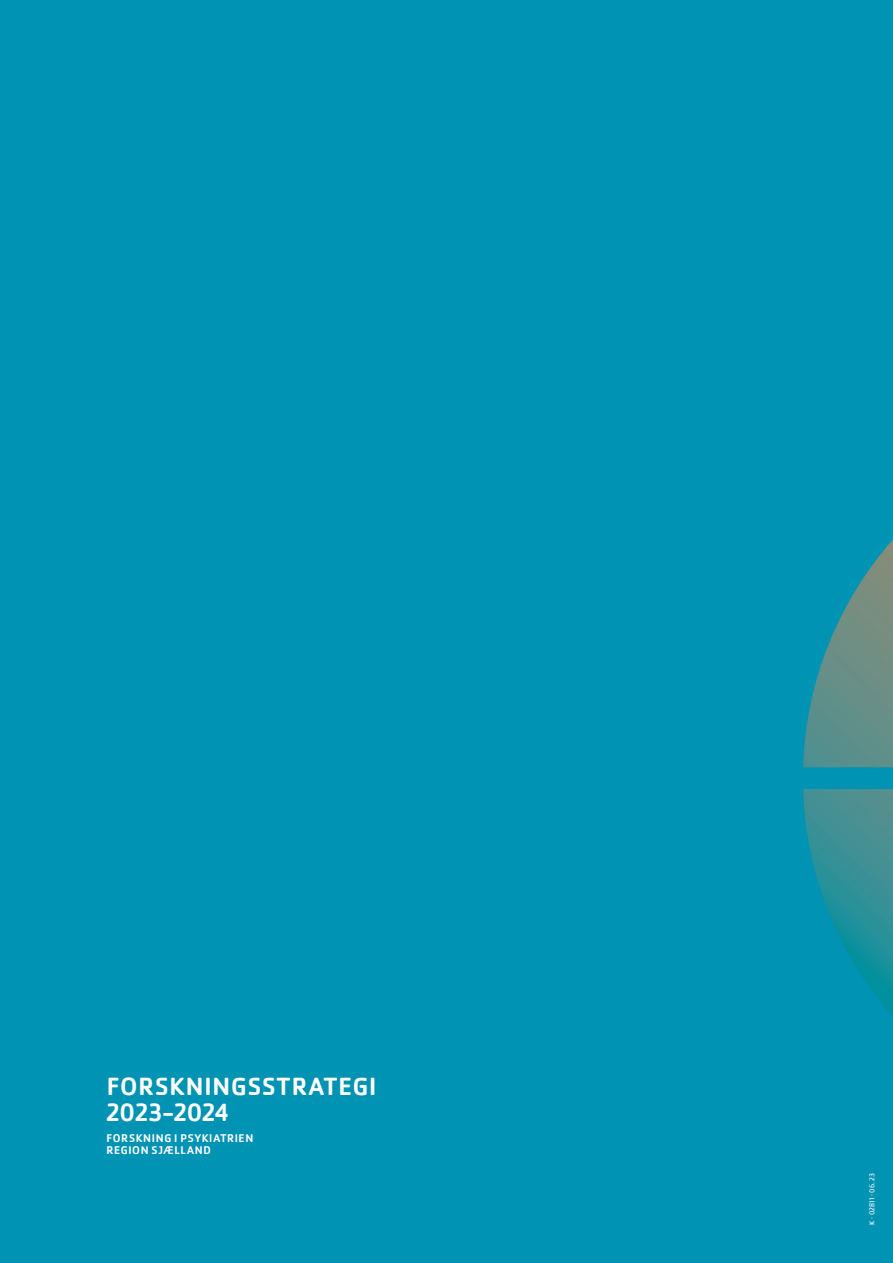
<style>
.page{position:relative;width:893px;height:1263px;background:#0093b4}
.page>*{position:absolute;margin:0;border:0;box-sizing:border-box;transform-origin:0 0}
.t1{font:500 25.65px/25.8px "Cachet Pro";letter-spacing:.035em;color:#fff}
.t2{font:500 11.55px/12.6px "Cachet Pro";letter-spacing:.06em;color:#fff}
.t3{font:7.5px "Cachet Pro";letter-spacing:.035em;color:#fff}
</style>
<div class="page">
<img style="left:803px;top:789px;width:90px;height:227px">
<img style="left:803px;top:539px;width:90px;height:228px">
<h1 class="t1" style="left:106px;top:1074px;width:272px">FORSKNINGSSTRATEGI<br>2023-2024</h1>
<p class="t2" style="left:107px;top:1131px;width:148px">FORSKNING I PSYKIATRIEN<br>REGION SJÆLLAND</p>
<p class="t3" style="left:867px;top:1225px;width:53px;rotate:-90deg">K · 02811 · 06.23</p>
</div>
